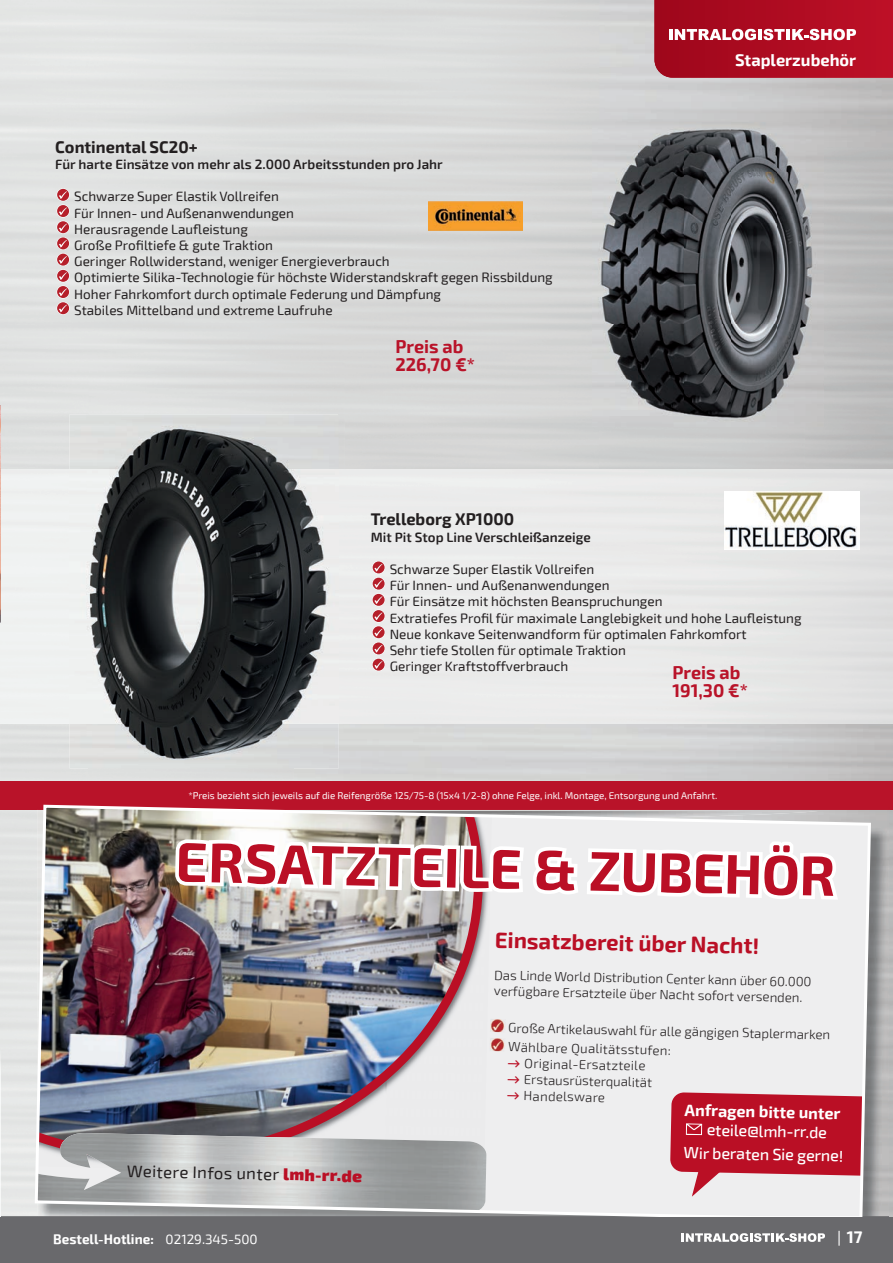
<style>
.page{position:relative;width:893px;height:1263px;background:#fff}
.page>*{position:absolute;margin:0;border:0;box-sizing:border-box;transform-origin:0 0}
.t1{font:700 55.8px "Exo 2";color:#ba0f25}
.t2{font:700 22.05px "Exo 2";color:#ba0f25}
.t3{font:700 18px/18.6px "Exo 2";color:#b91329}
.t4{font:16.65px "Exo 2";color:#231f20}
.t5{font:700 16.5px "Exo 2";color:#231f20}
.t6{font:700 16.5px "Exo 2";color:#fff}
.t7{font:500 16.2px/23.2px "Exo 2";color:#fff;text-align:center}
.t8{font:700 16.2px "Exo 2";color:#fff}
.t9{font:13.5px/16.2px "Exo 2";color:#231f20}
.t10{font:600 13.5px "Exo 2";color:#231f20}
.t11{font:700 13.5px "Exo 2";color:#fff}
.t12{font:300 13.2px/15.9px "Exo 2";color:#231f20}
.t13{font:9.75px "Exo 2";color:#fff}
.s1{font-family:"Dax Pro";font-weight:500;color:#ba0f25}
.s2{font-weight:900;color:#ba0f25}
.s3{font-weight:400}
</style>
<div class="page">
<div style="left:0;top:1216px;width:893px;height:47px;background:#69696c"></div>
<svg style="left:838px;top:1231px;width:2px;height:15px"></svg>
<svg style="left:681px;top:1233px;width:144px;height:9px"></svg>
<div style="left:344px;top:0;width:255px;height:469px;background:#d7d7d7"></div>
<img style="left:339px;top:414px;width:6px;height:55px">
<img style="left:0;top:1049px;width:1px;height:167px">
<svg style="left:57px;top:188px;width:13px;height:127px"></svg>
<svg style="left:372px;top:561px;width:13px;height:110px"></svg>
<img style="left:0;top:405px;width:1px;height:376px">
<div style="left:0;top:781px;width:893px;height:29px;background:#b91329"></div>
<img style="left:592px;top:122px;width:232px;height:304px">
<img style="left:69px;top:414px;width:270px;height:354px">
<img style="left:429px;top:201px;width:93px;height:29px">
<img style="left:873px;top:810px;width:16px;height:50px">
<img style="left:873px;top:860px;width:16px;height:356px">
<img style="left:33px;top:804px;width:840px;height:412px">
<img style="left:724px;top:491px;width:135px;height:58px">
<svg style="left:654px;top:0;width:239px;height:78px"></svg>
<p class="t5" style="left:55px;top:137px;width:144px">Continental SC20+</p>
<p class="t10" style="left:55px;top:156px;width:389px">Für harte Einsätze von mehr als 2.000 Arbeitsstunden pro Jahr</p>
<p class="t9" style="left:74px;top:189px;width:480px">Schwarze Super Elastik Vollreifen<br>Für Innen- und Außenanwendungen<br>Herausragende Laufleistung<br>Große Profiltiefe &amp; gute Traktion<br>Geringer Rollwiderstand, weniger Energieverbrauch<br>Optimierte Silika-Technologie für höchste Widerstandskraft gegen Rissbildung Hoher Fahrkomfort durch optimale Federung und Dämpfung<br>Stabiles Mittelband und extreme Laufruhe</p>
<h3 class="t3" style="left:395px;top:338px;width:81px">Preis ab<br>226,70 €*</h3>
<p class="t6" style="left:735px;top:50px;width:123px">Staplerzubehör</p>
<p class="t5" style="left:371px;top:510px;width:145px">Trelleborg XP1000</p>
<p class="t10" style="left:371px;top:529px;width:221px">Mit Pit Stop Line Verschleißanzeige</p>
<p class="t9" style="left:390px;top:561px;width:413px">Schwarze Super Elastik Vollreifen<br>Für Innen- und Außenanwendungen<br>Für Einsätze mit höchsten Beanspruchungen<br>Extratiefes Profil für maximale Langlebigkeit und hohe Laufleistung Neue konkave Seitenwandform für optimalen Fahrkomfort<br>Sehr tiefe Stollen für optimale Traktion<br>Geringer Kraftstoffverbrauch</p>
<h3 class="t3" style="left:672px;top:663px;width:77px">Preis ab<br>191,30 €*</h3>
<p class="t13" style="left:188px;top:790px;width:530px">*Preis bezieht sich jeweils auf die Reifengröße 125/75-8 (15x4 1/2-8) ohne Felge, inkl. Montage, Entsorgung und Anfahrt.</p>
<h1 class="t1" style="left:176px;top:830px;width:661px;rotate:1deg">ERSATZTEILE &amp; ZUBEHÖR</h1>
<h2 class="t2" style="left:495px;top:927px;width:266px;rotate:1deg">Einsatzbereit über Nacht!</h2>
<p class="t12" style="left:494px;top:968px;width:319px;rotate:1deg">Das Linde World Distribution Center kann über 60.000 verfügbare Ersatzteile über Nacht sofort versenden.</p>
<p class="t12" style="left:509px;top:1019px;width:323px;line-height:18.8px;rotate:1deg">Große Artikelauswahl für alle gängigen Staplermarken<br>Wählbare Qualitätsstufen:</p>
<p class="t12" style="left:508px;top:1056px;width:139px;rotate:1deg"><span class="s1">→</span> Original-Ersatzteile</p>
<p class="t12" style="left:508px;top:1072px;width:145px;rotate:1deg"><span class="s1">→</span> Erstausrüsterqualität</p>
<p class="t12" style="left:508px;top:1088px;width:99px;rotate:1deg"><span class="s1">→</span> Handelsware</p>
<p class="t4" style="left:127px;top:1162px;width:237px;rotate:1deg">Weitere Infos unter <span class="s2">lmh-rr.de</span></p>
<p class="t8" style="left:685px;top:1101px;width:157px;rotate:1deg">Anfragen bitte unter</p>
<p class="t7" style="left:684px;top:1118px;width:161px;rotate:1deg">eteile@lmh-rr.de<br>Wir beraten Sie gerne!</p>
<p class="t11" style="left:53px;top:1231px;width:206px">Bestell-Hotline: <span class="s3">02129.345-500</span></p>
<p class="t6" style="left:847px;top:1228px;width:17px">17</p>
</div>
